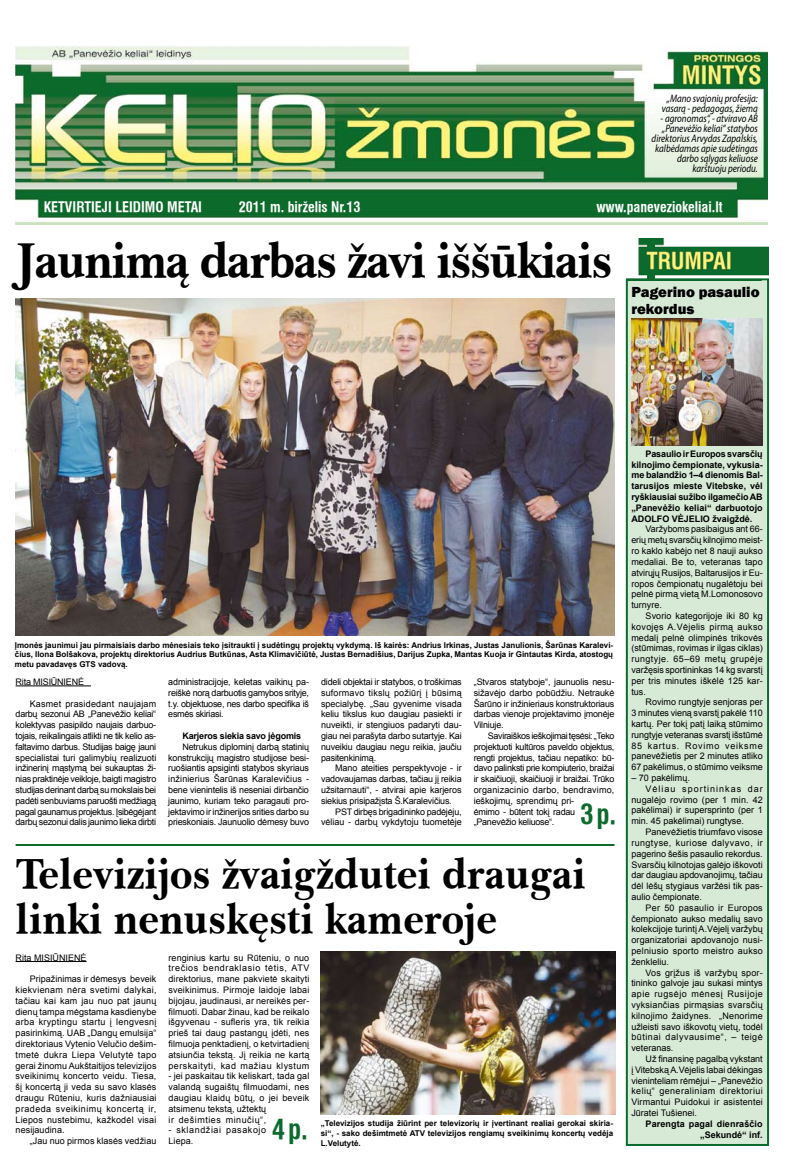
<style>
.page{position:relative;width:794px;height:1163px;background:#fff}
.page>*{position:absolute;margin:0;border:0;box-sizing:border-box;transform-origin:0 0}
.t1{font:50px "Baskerville U Bold";letter-spacing:-.03em;color:#000;scale:.95 1}
.t2{font:43px/45px "Baskerville U Bold";color:#000;scale:.95 1}
.t3{font:700 condensed 27px "Helvetica LT";color:#0d6a2d}
.t4{font:800 15px/17px "Franklin Gothic";color:#000}
.t5{font:700 condensed 14px "Helvetica LT";color:#fff}
.t6{font:italic 10.8px/10px "Myriad Pro";color:#000;text-align:center;scale:.83 1}
.t7{font:9px/10.8px "Arial";color:#000;text-align:justify}
.t8{font:9px/10.8px "Arial";letter-spacing:-.03em;color:#000}
.t9{font:700 9px/10.8px "Arial";color:#000;text-align:justify}
.t10{font:9px "Arial";letter-spacing:.025em;color:#000}
.t11{font:9px "Arial";letter-spacing:.02em;color:#000}
.t12{font:9px "Arial";letter-spacing:.045em;color:#000}
.t13{font:9px "Arial";letter-spacing:.04em;color:#000}
.t14{font:9px "Arial";letter-spacing:.055em;color:#000}
.t15{font:700 9px "Arial";letter-spacing:-.02em;color:#000}
.t16{font:9px "Arial";letter-spacing:.05em;color:#000}
.t17{font:9px/10.8px "Arial";letter-spacing:.065em;color:#000}
.t18{font:9px "Arial";letter-spacing:.11em;color:#000}
.t19{font:9px "Arial";letter-spacing:-.02em;color:#000}
.t20{font:700 8px/9.6px "Arial";color:#000;text-align:justify}
</style>
<div class="page">
<img style="left:16px;top:45px;width:751px;height:180px">
<hr style="left:16px;top:843px;width:598px;height:2px;background:#0d6a2d">
<img style="left:638px;top:239px;width:130px;height:39px">
<div style="left:626px;top:278px;width:143px;height:867px;border:2px solid #0d6a2d"></div>
<img style="left:16px;top:298px;width:598px;height:337px">
<hr style="left:16px;top:685px;width:75px;height:1px;background:#000">
<hr style="left:16px;top:961px;width:71px;height:1px;background:#000">
<img style="left:321px;top:951px;width:295px;height:163px">
<img style="left:631px;top:318px;width:132px;height:128px">
<p class="t6" style="left:662px;top:93px;width:117px">„Mano svajonių profesija: vasarą - pedagogas, žiemą</p>
<p class="t6" style="left:651px;top:113px;width:129px;text-align:right">- agronomas“, - atviravo AB „Panevėžio keliai“ statybos direktorius Arvydas Zapalskis, kalbėdamas apie sudėtingas darbo sąlygas keliuose karštuoju periodu.</p>
<h3 class="t5" style="left:44px;top:198px;width:160px">ketvirtieji LEIDIMO METAI</h3>
<h3 class="t5" style="left:239px;top:198px;width:123px">2011 m. birželis Nr.13</h3>
<h3 class="t5" style="left:596px;top:198px;width:128px">www.paneveziokeliai.lt</h3>
<h1 class="t1" style="left:16px;top:225px;width:629px">Jaunimą darbas žavi iššūkiais</h1>
<h3 class="t4" style="left:631px;top:283px;width:130px">Pagerino pasaulio rekordus</h3>
<p class="t20" style="left:15px;top:640px;width:600px">Įmonės jaunimui jau pirmaisiais darbo mėnesiais teko įsitraukti į sudėtingų projektų vykdymą. Iš kairės: Andrius Irkinas, Justas Janulionis, Šarūnas Karalevi&shy;čius, Ilona Bolšakova, projektų direktorius Audrius Butkūnas, Asta Klimavičiūtė, Justas Bernadišius, Darijus Zupka, Mantas Kuoja ir Gintautas Kirda, atostogų metu pavadavęs GTS vadovą.</p>
<p class="t19" style="left:16px;top:675px;width:70px">Rita MISIŪNIENĖ</p>
<p class="t7" style="left:16px;top:698px;width:142px;text-indent:14px">Kasmet prasidedant naujajam darbų sezonui AB „Panevėžio keliai“ kolektyvas pasipildo naujais darbuo&shy;tojais, reikalingais atlikti ne tik kelio as&shy;faltavimo darbus. Studijas baigę jauni specialistai turi galimybių realizuoti inžinerinį mąstymą bei sukauptas ži&shy;nias praktinėje veikloje, baigti magistro studijas derinant darbą su mokslais bei padėti senbuviams paruošti medžiagą pagal gaunamus projektus. Įsibėgėjant darbų sezonui dalis jaunimo lieka dirbti</p>
<p class="t7" style="left:168px;top:676px;width:142px">administracijoje, keletas vaikinų pa&shy;reiškė norą darbuotis gamybos srityje, t.y. objektuose, nes darbo specifika iš esmės skiriasi.</p>
<p class="t15" style="left:182px;top:729px;width:120px">Karjeros siekia savo jėgomis</p>
<p class="t7" style="left:168px;top:741px;width:142px;text-indent:14px">Netrukus diplominį darbą statinių konstrukcijų magistro studijose besi&shy;ruošiantis apsiginti statybos skyriaus inžinierius Šarūnas Karalevičius - bene vienintelis iš neseniai dirbančio jaunimo, kuriam teko paragauti pro&shy;jektavimo ir inžinerijos srities darbo su prieskoniais. Jaunuolio dėmesy buvo</p>
<p class="t7" style="left:321px;top:676px;width:142px">dideli objektai ir statybos, o troškimas suformavo tikslų požiūrį į būsimą specialybę. „Sau gyvenime visada keliu tikslus kuo daugiau pasiekti ir nuveikti, ir stengiuos padaryti dau&shy;giau nei parašyta darbo sutartyje. Kai nuveikiu daugiau negu reikia, jaučiu pasitenkinimą.</p>
<p class="t7" style="left:321px;top:762px;width:142px;text-indent:14px">Mano ateities perspektyvoje - ir vadovaujamas darbas, tačiau jį reikia užsitarnauti“, - atvirai apie karjeros siekius prisipažįsta Š.Karalevičius.</p>
<p class="t7" style="left:321px;top:806px;width:142px;text-align:right">PST dirbęs brigadininko padėjėju, vėliau - darbų vykdytoju tuometėje</p>
<p class="t7" style="left:474px;top:676px;width:142px">„Stvaros statyboje“, jaunuolis nesu&shy;sižavėjo darbo pobūdžiu. Netraukė Šarūno ir inžinieriaus konstruktoriaus darbas vienoje projektavimo įmonėje Vilniuje.</p>
<p class="t8" style="left:474px;top:730px;width:142px;text-indent:14px">Saviraiškos ieškojimai tęsėsi: „Teko projektuoti kultūros paveldo objektus, rengti projektus, tačiau nepatiko: bū&shy;davo palinksti prie kompiuterio, braižai ir skaičiuoji, skaičiuoji ir braižai. Trūko organizacinio darbo, bendravimo, ieškojimų, sprendimų pri-<br>ėmimo - būtent tokį radau „Panevėžio keliuose“.</p>
<h3 class="t3" style="left:580px;top:796px;width:38px">3 p.</h3>
<h2 class="t2" style="left:16px;top:849px;width:602px">Televizijos žvaigždutei draugai linki nenuskęsti kameroje</h2>
<p class="t7" style="left:16px;top:951px;width:73px">Rita MISIŪNIENĖ</p>
<p class="t7" style="left:16px;top:973px;width:142px;text-indent:14px">Pripažinimas ir dėmesys beveik kiekvienam nėra svetimi dalykai, tačiau kai kam jau nuo pat jaunų dienų tampa mėgstama kasdienybe arba kryptingu startu į lengvesnį pasirinkimą. UAB „Dangų emulsija“ direktoriaus Vytenio Velučio dešim&shy;tmetė dukra Liepa Velutytė tapo gerai žinomu Aukštaitijos televizijos sveikinimų koncerto veidu. Tiesa, šį koncertą ji veda su savo klasės draugu Rūteniu, kuris dažniausiai pradeda sveikinimų koncertą ir, Liepos nustebimu, kažkodėl visai nesijaudina.</p>
<p class="t7" style="left:30px;top:1135px;width:128px">„Jau nuo pirmos klasės vedžiau</p>
<p class="t7" style="left:168px;top:951px;width:142px">renginius kartu su Rūteniu, o nuo trečios bendraklasio tėtis, ATV direktorius, mane pakvietė skaityti sveikinimus. Pirmoje laidoje labai bijojau, jaudinausi, ar nereikės per&shy;filmuoti. Dabar žinau, kad be reikalo išgyvenau - sufleris yra, tik reikia prieš tai daug pastangų įdėti, nes filmuoja penktadienį, o ketvirtadienį atsiunčia tekstą. Jį reikia ne kartą perskaityti, kad mažiau klystum</p>
<p class="t7" style="left:168px;top:1070px;width:142px;text-align:left">- jei paskaitau tik keliskart, tada gal valandą sugaištų filmuodami, nes daugiau klaidų būtų, o jei beveik atsimenu tekstą, užtektų<br>ir dešimties minučių“,</p>
<p class="t17" style="left:168px;top:1124px;width:99px">- sklandžiai pasakojo<br>Liepa.</p>
<h3 class="t3" style="left:272px;top:1110px;width:38px">4 p.</h3>
<p class="t20" style="left:321px;top:1118px;width:294px">„Televizijos studija žiūrint per televizorių ir įvertinant realiai gerokai skiria&shy;si“, - sako dešimtmetė ATV televizijos rengiamų sveikinimų koncertų vedėja L.Velutytė.</p>
<p class="t9" style="left:631px;top:448px;width:133px;text-indent:14px">Pasaulio ir Europos svarsčių kilnojimo čempionate, vykusia&shy;me balandžio 1–4 dienomis Bal&shy;tarusijos mieste Vitebske, vėl ryškiausiai sužibo ilgamečio AB „Panevėžio keliai“ darbuotojo Adolfo Vėje lio žvaigždė.</p>
<p class="t7" style="left:631px;top:524px;width:133px;text-indent:14px">Varžyboms pasibaigus ant 66- erių metų svarsčių kilnojimo meist&shy;ro kaklo kabėjo net 8 nauji aukso medaliai. Be to, veteranas tapo atvirųjų Rusijos, Baltarusijos ir Eu&shy;ropos čempionatų nugalėtoju bei pelnė pirmą vietą M.Lomonosovo turnyre.</p>
<p class="t7" style="left:631px;top:610px;width:133px;text-indent:14px">Svorio kategorijoje iki 80 kg kovojęs A.Vėjelis pirmą aukso medalį pelnė olimpinės trikovės (stūmimas, rovimas ir ilgas ciklas) rungtyje. 65–69 metų grupėje varžęsis sportininkas 14 kg svarstį per tris minutes iškėlė 125 kar&shy;tus.</p>
<p class="t7" style="left:631px;top:696px;width:133px;text-indent:14px">Rovimo rungtyje senjoras per 3 minutes vieną svarstį pakėlė 110 kartų. Per tokį patį laiką stūmimo rungtyje veteranas svarstį išstūmė 85 kartus. Rovimo veiksme panevėžietis per 2 minutes atliko 67 pakėlimus, o stūmimo veiksme</p>
<p class="t7" style="left:631px;top:772px;width:60px">– 70 pakėlimų.</p>
<p class="t18" style="left:645px;top:782px;width:119px">Vėliau sportininkas dar</p>
<p class="t7" style="left:631px;top:794px;width:133px">nugalėjo rovimo (per 1 min. 42</p>
<p class="t7" style="left:631px;top:804px;width:133px">pakėlimai) ir supersprinto (per 1</p>
<p class="t7" style="left:631px;top:815px;width:114px">min. 45 pakėlimai) rungtyse.</p>
<p class="t7" style="left:645px;top:826px;width:119px">Panevėžietis triumfavo visose</p>
<p class="t13" style="left:631px;top:836px;width:133px">rungtyse, kuriose dalyvavo, ir</p>
<p class="t7" style="left:631px;top:848px;width:133px">pagerino šešis pasaulio rekordus.</p>
<p class="t7" style="left:631px;top:858px;width:133px">Svarsčių kilnotojas galėjo iškovoti</p>
<p class="t7" style="left:631px;top:869px;width:133px">dar daugiau apdovanojimų, tačiau</p>
<p class="t7" style="left:631px;top:880px;width:133px">dėl lėšų stygiaus varžėsi tik pas-</p>
<p class="t7" style="left:631px;top:891px;width:72px">aulio čempionate.</p>
<p class="t10" style="left:645px;top:901px;width:119px">Per 50 pasaulio ir Europos</p>
<p class="t7" style="left:631px;top:912px;width:133px">čempionato aukso medalių savo</p>
<p class="t7" style="left:631px;top:923px;width:133px">kolekcijoje turintį A.Vėjelį varžybų</p>
<p class="t7" style="left:631px;top:934px;width:133px">organizatoriai apdovanojo nusi-</p>
<p class="t10" style="left:631px;top:944px;width:133px">pelniusio sporto meistro aukso</p>
<p class="t7" style="left:631px;top:956px;width:39px">ženkleliu.</p>
<p class="t11" style="left:645px;top:966px;width:119px">Vos grįžus iš varžybų spor-</p>
<p class="t7" style="left:631px;top:977px;width:133px">tininko galvoje jau sukasi mintys</p>
<p class="t16" style="left:631px;top:987px;width:133px">apie rugsėjo mėnesį Rusijoje</p>
<p class="t10" style="left:631px;top:998px;width:133px">vyksiančias pirmąsias svarsčių</p>
<p class="t11" style="left:631px;top:1009px;width:133px">kilnojimo žaidynes. „Nenorime</p>
<p class="t7" style="left:631px;top:1020px;width:133px">užleisti savo iškovotų vietų, todėl</p>
<p class="t14" style="left:631px;top:1031px;width:133px">būtinai dalyvausime“, – teigė</p>
<p class="t7" style="left:631px;top:1042px;width:44px">veteranas.</p>
<p class="t7" style="left:645px;top:1053px;width:119px">Už finansinę pagalbą vykstant</p>
<p class="t7" style="left:631px;top:1064px;width:133px">į Vitebską A.Vėjelis labai dėkingas</p>
<p class="t7" style="left:631px;top:1074px;width:133px">vieninteliam rėmėjui – „Panevėžio</p>
<p class="t12" style="left:631px;top:1085px;width:133px">kelių“ generaliniam direktoriui</p>
<p class="t7" style="left:631px;top:1096px;width:133px">Virmantui Puidokui ir asistentei</p>
<p class="t7" style="left:631px;top:1107px;width:67px">Jūratei Tušienei.</p>
<p class="t9" style="left:645px;top:1118px;width:119px;text-align:right">Parengta pagal dienraščio „Sekundė“ inf.</p>
</div>
